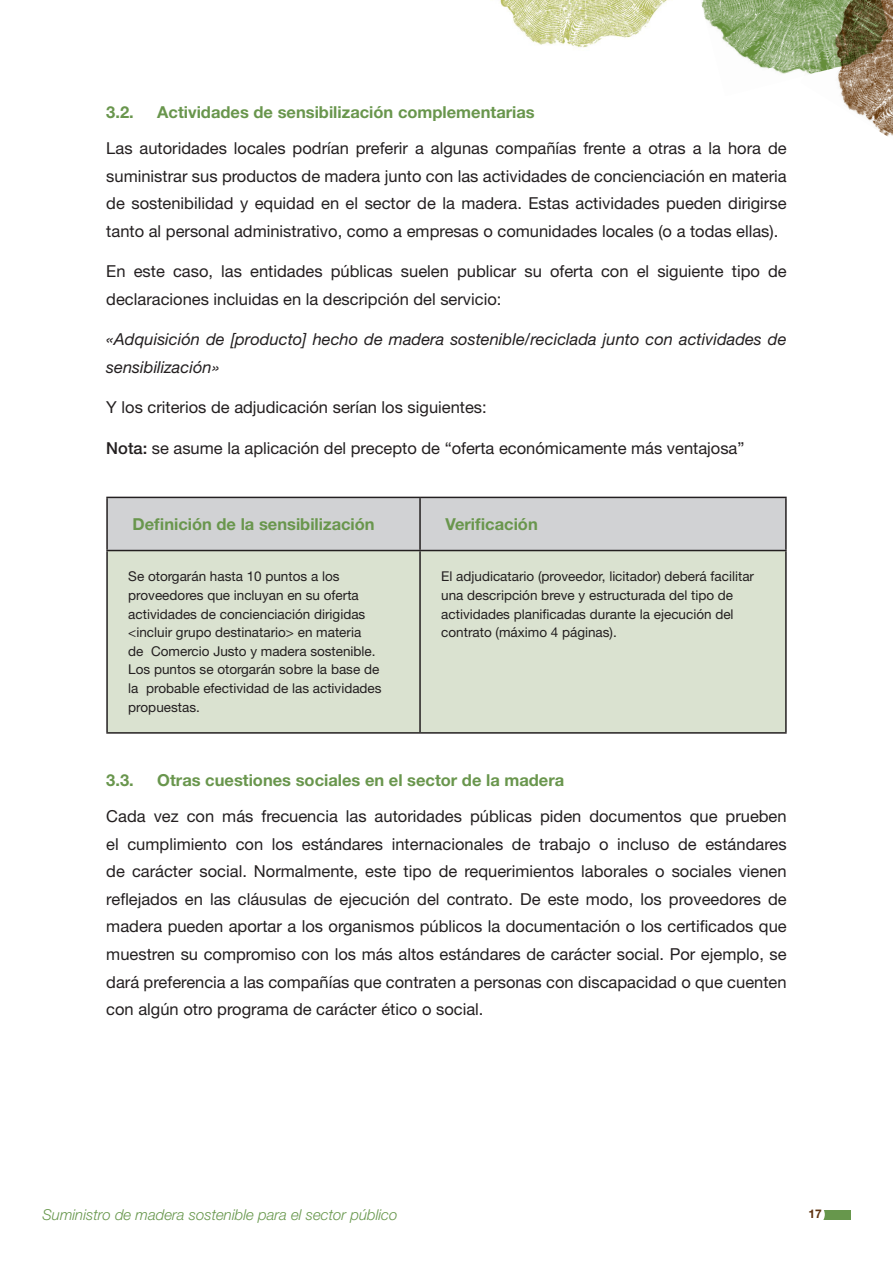
<style>
.page{position:relative;width:893px;height:1263px;background:#fff}
.page>*{position:absolute;margin:0;border:0;box-sizing:border-box;transform-origin:0 0}
.t1{font:16.5px/27.6px "Helvetica Neue LT Std";color:#231f20;text-align:justify}
.t2{font:700 16.5px "Helvetica Neue LT Std";color:#69964d}
.t3{font:italic 16.5px/27.6px "Helvetica Neue LT Std";color:#231f20}
.t4{font:italic 300 15px "Helvetica Neue LT Std";color:#67974c}
.t5{font:13.5px/18.6px "Helvetica Neue LT Std";color:#231f20}
.t6{font:700 12px "Helvetica Neue LT Std";color:#5f3310}
.s1{font-weight:500}
</style>
<div class="page">
<div style="left:806px;top:1209px;width:44px;height:10px;background:#67974c"></div>
<div style="left:803px;top:1204px;width:22px;height:21px;background:#fff;border-radius:50%"></div>
<img style="left:500px;top:0;width:167px;height:48px">
<img style="left:701px;top:0;width:99px;height:74px">
<img style="left:800px;top:0;width:93px;height:137px">
<div style="left:108px;top:498px;width:677px;height:52px;background:#d1d2d4"></div>
<div style="left:108px;top:551px;width:677px;height:181px;background:#dae2d0"></div>
<hr style="left:106px;top:497px;width:314px;height:1px;background:#231f20">
<hr style="left:106px;top:498px;width:2px;height:52px;background:#231f20">
<hr style="left:420px;top:497px;width:367px;height:1px;background:#231f20">
<hr style="left:419px;top:498px;width:2px;height:52px;background:#231f20">
<hr style="left:785px;top:498px;width:2px;height:52px;background:#231f20">
<hr style="left:106px;top:550px;width:314px;height:1px;background:#231f20">
<hr style="left:106px;top:551px;width:2px;height:181px;background:#231f20">
<hr style="left:420px;top:550px;width:367px;height:1px;background:#231f20">
<hr style="left:419px;top:551px;width:2px;height:181px;background:#231f20">
<hr style="left:785px;top:551px;width:2px;height:181px;background:#231f20">
<hr style="left:106px;top:732px;width:314px;height:2px;background:#231f20">
<hr style="left:420px;top:732px;width:367px;height:2px;background:#231f20">
<p class="t2" style="left:106px;top:102px;width:29px">3.2.</p>
<p class="t2" style="left:157px;top:102px;width:379px">Actividades de sensibilización complementarias</p>
<p class="t1" style="left:106px;top:134px;width:682px">Las autoridades locales podrían preferir a algunas compañías frente a otras a la hora de suministrar sus productos de madera junto con las actividades de concienciación en materia de sostenibilidad y equidad en el sector de la madera. Estas actividades pueden dirigirse tanto al personal administrativo, como a empresas o comunidades locales (o a todas ellas).</p>
<p class="t1" style="left:106px;top:257px;width:682px">En este caso, las entidades públicas suelen publicar su oferta con el siguiente tipo de declaraciones incluidas en la descripción del servicio:</p>
<p class="t3" style="left:106px;top:325px;width:682px">«Adquisición de [producto] hecho de madera sostenible/reciclada junto con actividades de sensibilización»</p>
<p class="t1" style="left:106px;top:393px;width:382px">Y los criterios de adjudicación serían los siguientes:</p>
<p class="t1" style="left:106px;top:434px;width:640px"><span class="s1">Nota:</span> se asume la aplicación del precepto de “oferta económicamente más ventajosa”</p>
<p class="t2" style="left:133px;top:514px;width:244px">Definición de la sensibilización</p>
<p class="t2" style="left:446px;top:514px;width:94px">Verificación</p>
<p class="t5" style="left:128px;top:567px;width:255px">Se otorgarán hasta 10 puntos a los proveedores que incluyan en su oferta actividades de concienciación dirigidas &lt;incluir grupo destinatario&gt; en materia<br>de Comercio Justo y madera sostenible.<br>Los puntos se otorgarán sobre la base de la probable efectividad de las actividades propuestas.</p>
<p class="t5" style="left:441px;top:567px;width:314px">El adjudicatario (proveedor, licitador) deberá facilitar una descripción breve y estructurada del tipo de actividades planificadas durante la ejecución del contrato (máximo 4 páginas).</p>
<p class="t2" style="left:106px;top:770px;width:29px">3.3.</p>
<p class="t2" style="left:157px;top:770px;width:408px">Otras cuestiones sociales en el sector de la madera</p>
<p class="t1" style="left:106px;top:802px;width:682px">Cada vez con más frecuencia las autoridades públicas piden documentos que prueben el cumplimiento con los estándares internacionales de trabajo o incluso de estándares de carácter social. Normalmente, este tipo de requerimientos laborales o sociales vienen reflejados en las cláusulas de ejecución del contrato. De este modo, los proveedores de madera pueden aportar a los organismos públicos la documentación o los certificados que muestren su compromiso con los más altos estándares de carácter social. Por ejemplo, se dará preferencia a las compañías que contraten a personas con discapacidad o que cuenten con algún otro programa de carácter ético o social.</p>
<p class="t4" style="left:43px;top:1205px;width:356px">Suministro de madera sostenible para el sector público</p>
<p class="t6" style="left:808px;top:1206px;width:15px">17</p>
</div>
